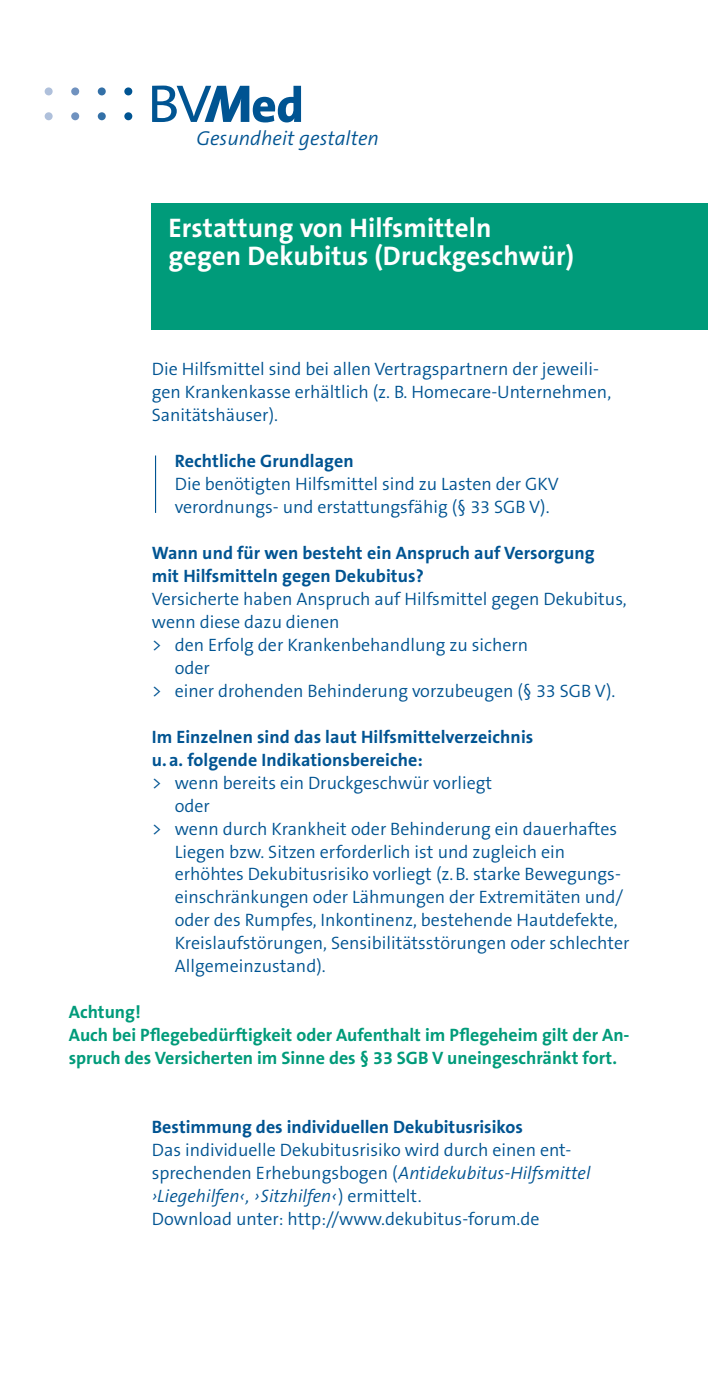
<style>
.page{position:relative;width:708px;height:1378px;background:#fff}
.page>*{position:absolute;margin:0;border:0;box-sizing:border-box;transform-origin:0 0}
.t1{font:700 27px/27.4px "The Sans OT7";letter-spacing:.005em;color:#fff}
.t2{font:italic 300 20.25px "The Sans OT4";color:#005492}
.t3{font:300 18px/22.9px "The Sans OT4";color:#005492}
.t4{font:700 18px/22.9px "The Sans OT7";letter-spacing:.005em;color:#005492}
.t5{font:700 18px/22.9px "The Sans OT7";color:#009b7a}
.s1{font-style:italic}
</style>
<div class="page">
<div style="left:152px;top:203px;width:556px;height:126px;background:#009b7a"></div>
<hr style="left:155px;top:455px;width:1px;height:58px;background:#005492">
<div style="left:124px;top:112px;width:8px;height:8px;background:#005492;border-radius:50%"></div>
<div style="left:124px;top:87px;width:8px;height:8px;background:#005492;border-radius:50%"></div>
<div style="left:98px;top:112px;width:8px;height:8px;background:#3370a7;border-radius:50%"></div>
<div style="left:98px;top:87px;width:8px;height:8px;background:#3370a7;border-radius:50%"></div>
<div style="left:71px;top:112px;width:8px;height:8px;background:#7092bf;border-radius:50%"></div>
<div style="left:71px;top:87px;width:8px;height:8px;background:#7092bf;border-radius:50%"></div>
<div style="left:45px;top:112px;width:8px;height:8px;background:#afc0db;border-radius:50%"></div>
<div style="left:45px;top:87px;width:8px;height:8px;background:#afc0db;border-radius:50%"></div>
<svg style="left:152px;top:86px;width:149px;height:36px"></svg>
<p class="t2" style="left:196px;top:126px;width:184px">Gesundheit gestalten</p>
<h1 class="t1" style="left:168px;top:215px;width:407px">Erstattung von Hilfsmitteln<br>gegen Dekubitus (Druckgeschwür)</h1>
<p class="t3" style="left:152px;top:358px;width:461px">Die Hilfsmittel sind bei allen Vertragspartnern der jeweili&shy;gen Krankenkasse erhältlich (z. B. Homecare-Unternehmen,<br>Sanitätshäuser).</p>
<p class="t4" style="left:175px;top:449px;width:180px">Rechtliche Grundlagen</p>
<p class="t3" style="left:175px;top:472px;width:385px">Die benötigten Hilfsmittel sind zu Lasten der GKV verordnungs- und erstattungsfähig (§ 33 SGB V).</p>
<p class="t4" style="left:152px;top:541px;width:444px">Wann und für wen besteht ein Anspruch auf Versorgung mit Hilfsmitteln gegen Dekubitus?</p>
<p class="t3" style="left:152px;top:587px;width:476px">Versicherte haben Anspruch auf Hilfsmittel gegen Dekubitus,</p>
<p class="t3" style="left:152px;top:610px;width:189px">wenn diese dazu dienen</p>
<p class="t3" style="left:152px;top:633px;width:378px">&gt; den Erfolg der Krankenbehandlung zu sichern</p>
<p class="t3" style="left:175px;top:656px;width:37px">oder</p>
<p class="t3" style="left:152px;top:679px;width:465px">&gt; einer drohenden Behinderung vorzubeugen (§ 33 SGB V).</p>
<p class="t4" style="left:152px;top:725px;width:383px">Im Einzelnen sind das laut Hilfsmittelverzeichnis u. a. folgende Indikationsbereiche:</p>
<p class="t3" style="left:152px;top:771px;width:342px">&gt; wenn bereits ein Druckgeschwür vorliegt</p>
<p class="t3" style="left:175px;top:794px;width:37px">oder</p>
<p class="t3" style="left:152px;top:817px;width:467px">&gt; wenn durch Krankheit oder Behinderung ein dauerhaftes</p>
<p class="t3" style="left:175px;top:840px;width:392px">Liegen bzw. Sitzen erforderlich ist und zugleich ein</p>
<p class="t3" style="left:175px;top:863px;width:448px">erhöhtes Dekubitusrisiko vorliegt (z. B. starke Bewegungs-</p>
<p class="t3" style="left:175px;top:886px;width:450px">einschränkungen oder Lähmungen der Extremitäten und/</p>
<p class="t3" style="left:175px;top:909px;width:445px">oder des Rumpfes, Inkontinenz, bestehende Hautdefekte,</p>
<p class="t3" style="left:175px;top:932px;width:456px">Kreislaufstörungen, Sensibilitätsstörungen oder schlechter</p>
<p class="t3" style="left:175px;top:955px;width:153px">Allgemeinzustand).</p>
<p class="t5" style="left:69px;top:1001px;width:562px">Achtung!<br>Auch bei Pflegebedürftigkeit oder Aufenthalt im Pflegeheim gilt der An&shy;spruch des Versicherten im Sinne des § 33 SGB V uneingeschränkt fort.</p>
<p class="t4" style="left:152px;top:1115px;width:373px">Bestimmung des individuellen Dekubitusrisikos</p>
<p class="t3" style="left:152px;top:1138px;width:440px">Das individuelle Dekubitusrisiko wird durch einen ent&shy;sprechenden Erhebungsbogen (<span class="s1">Antidekubitus-Hilfsmittel ›Liegehilfen‹, ›Sitzhilfen‹</span> ) ermittelt.<br>Download unter: http://www.dekubitus-forum.de</p>
</div>
